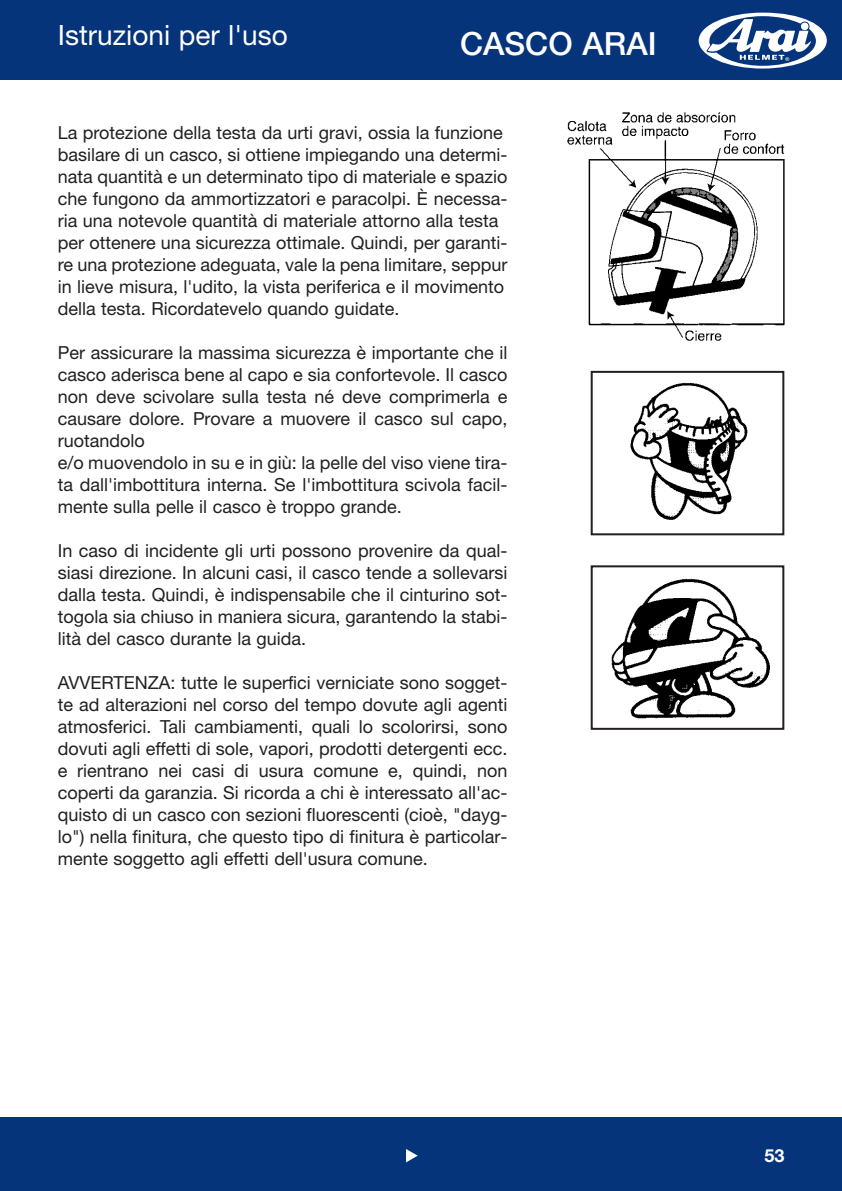
<style>
.page{position:relative;width:842px;height:1191px;background:#fff}
.page>*{position:absolute;margin:0;border:0;box-sizing:border-box;transform-origin:0 0}
.t1{font:500 32px "Helvetica Neue";color:#fff}
.t2{font:28px "Helvetica Neue";color:#fff}
.t3{font:18px/22px "Helvetica Neue";color:#231f20}
.t4{font:700 18px "Helvetica Neue";color:#fff}
</style>
<div class="page">
<div style="left:0;top:1px;width:841px;height:79px;background:#05347a"></div>
<div style="left:0;top:1117px;width:841px;height:74px;background:#05347a"></div>
<svg style="left:699px;top:13px;width:128px;height:56px"></svg>
<svg style="left:406px;top:1149px;width:12px;height:13px"></svg>
<img style="left:567px;top:112px;width:218px;height:229px">
<img style="left:630px;top:382px;width:118px;height:138px">
<div style="left:591px;top:371px;width:193px;height:164px;border:2px solid #231f20"></div>
<img style="left:611px;top:578px;width:159px;height:141px">
<div style="left:591px;top:565px;width:193px;height:165px;border:2px solid #231f20"></div>
<h2 class="t2" style="left:58px;top:25px;width:232px">Istruzioni per l'uso</h2>
<h1 class="t1" style="left:460px;top:32px;width:198px">CASCO ARAI</h1>
<p class="t3" style="left:58px;top:123px;width:451px">La protezione della testa da urti gravi, ossia la funzione basilare di un casco, si ottiene impiegando una determi&shy;nata quantità e un determinato tipo di materiale e spazio che fungono da ammortizzatori e paracolpi. È necessa&shy;ria una notevole quantità di materiale attorno alla testa per ottenere una sicurezza ottimale. Quindi, per garanti&shy;re una protezione adeguata, vale la pena limitare, seppur in lieve misura, l'udito, la vista periferica e il movimento della testa. Ricordatevelo quando guidate.</p>
<p class="t3" style="left:58px;top:343px;width:451px">Per assicurare la massima sicurezza è importante che il casco aderisca bene al capo e sia confortevole. Il casco non deve scivolare sulla testa né deve comprimerla e causare dolore. Provare a muovere il casco sul capo, ruotandolo<br>e/o muovendolo in su e in giù: la pelle del viso viene tira&shy;ta dall'imbottitura interna. Se l'imbottitura scivola facil&shy;mente sulla pelle il casco è troppo grande.</p>
<p class="t3" style="left:58px;top:541px;width:451px;text-align:justify">In caso di incidente gli urti possono provenire da qual&shy;siasi direzione. In alcuni casi, il casco tende a sollevarsi dalla testa. Quindi, è indispensabile che il cinturino sot&shy;togola sia chiuso in maniera sicura, garantendo la stabi&shy;lità del casco durante la guida.</p>
<p class="t3" style="left:58px;top:673px;width:451px;text-align:justify">AVVERTENZA: tutte le superfici verniciate sono sogget&shy;te ad alterazioni nel corso del tempo dovute agli agenti atmosferici. Tali cambiamenti, quali lo scolorirsi, sono dovuti agli effetti di sole, vapori, prodotti detergenti ecc. e rientrano nei casi di usura comune e, quindi, non coperti da garanzia. Si ricorda a chi è interessato all'ac&shy;quisto di un casco con sezioni fluorescenti (cioè, "dayg&shy;lo") nella finitura, che questo tipo di finitura è particolar&shy;mente soggetto agli effetti dell'usura comune.</p>
<p class="t4" style="left:764px;top:1148px;width:22px">53</p>
</div>
